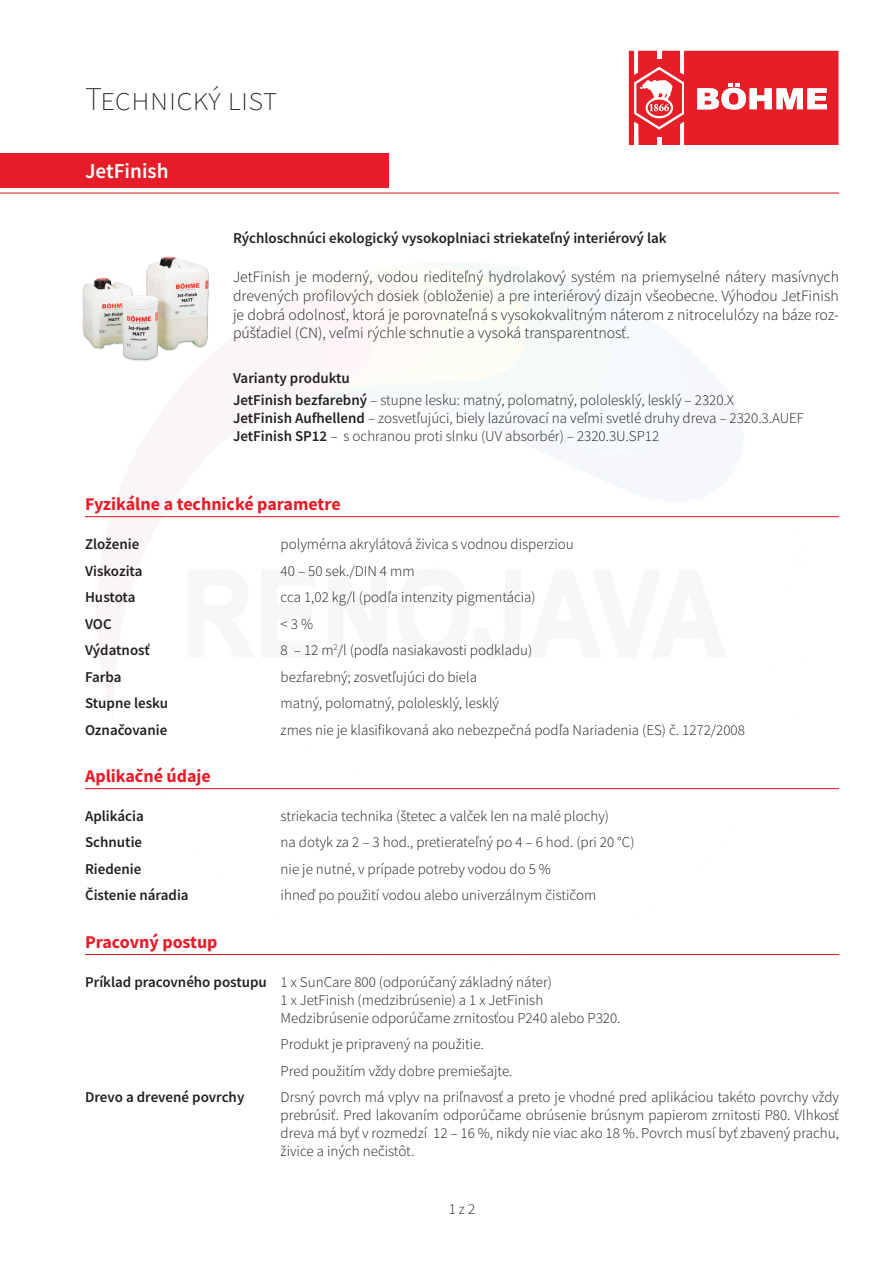
<style>
.page{position:relative;width:893px;height:1263px;background:#fff}
.page>*{position:absolute;margin:0;border:0;box-sizing:border-box;transform-origin:0 0}
.t1{font:200 33px "Source Sans Pro";color:#231f20}
.t2{font:600 21.3px "Source Sans Pro";color:#fff}
.t3{font:700 18px "Source Sans Pro";color:#e61d29}
.t4{font:300 15.75px/18.9px "Source Sans Pro";color:#231f20;text-align:justify}
.t5{font:300 15px/18px "Source Sans Pro";color:#231f20}
.t6{font:600 15px "Source Sans Pro";color:#231f20}
.t7{font:600 15px "Source Sans Pro";letter-spacing:-.02em;color:#231f20}
.s1{font-weight:600}
</style>
<div class="page">
<div style="left:0;top:154px;width:388px;height:34px;background:#e61d29"></div>
<hr style="left:85px;top:516px;width:754px;height:1px;background:#e61d29">
<hr style="left:85px;top:788px;width:754px;height:1px;background:#e61d29">
<hr style="left:85px;top:954px;width:754px;height:1px;background:#e61d29">
<hr style="left:0;top:192px;width:839px;height:2px;background:#e61d29">
<img style="left:82px;top:256px;width:139px;height:118px">
<svg style="left:629px;top:51px;width:209px;height:94px;background:#ea454c"></svg>
<h1 class="t1" style="left:85px;top:79px;width:194px">Technický list</h1>
<h2 class="t2" style="left:85px;top:157px;width:85px">JetFinish</h2>
<p class="t6" style="left:233px;top:228px;width:435px">Rýchloschnúci ekologický vysokoplniaci striekateľný interiérový lak</p>
<p class="t4" style="left:233px;top:267px;width:607px">JetFinish je moderný, vodou riediteľný hydrolakový systém na priemyselné nátery masívnych drevených profilových dosiek (obloženie) a pre interiérový dizajn všeobecne. Výhodou JetFinish je dobrá odolnosť, ktorá je porovnateľná s vysokokvalitným náterom z nitrocelulózy na báze roz&shy;púšťadiel (CN), veľmi rýchle schnutie a vysoká transparentnosť.</p>
<p class="t5" style="left:233px;top:367px;width:502px;line-height:22.2px"><span class="s1">Varianty produktu<br>JetFinish bezfarebný</span> – stupne lesku: matný, polomatný, pololesklý, lesklý – 2320.X</p>
<p class="t5" style="left:233px;top:409px;width:573px"><span class="s1">JetFinish Aufhellend</span> – zosvetľujúci, biely lazúrovací na veľmi svetlé druhy dreva – 2320.3.AUEF<br><span class="s1">JetFinish SP12</span> – s ochranou proti slnku (UV absorbér) – 2320.3U.SP12</p>
<p class="t3" style="left:85px;top:492px;width:257px">Fyzikálne a technické parametre</p>
<p class="t6" style="left:85px;top:534px;width:56px">Zloženie</p>
<p class="t5" style="left:281px;top:535px;width:295px">polymérna akrylátová živica s vodnou disperziou</p>
<p class="t6" style="left:85px;top:561px;width:59px">Viskozita</p>
<p class="t5" style="left:281px;top:562px;width:135px">40 – 50 sek./DIN 4 mm</p>
<p class="t7" style="left:85px;top:587px;width:52px">Hustota</p>
<p class="t5" style="left:281px;top:588px;width:257px">cca 1,02 kg/l (podľa intenzity pigmentácia)</p>
<p class="t6" style="left:85px;top:614px;width:28px">VOC</p>
<p class="t5" style="left:281px;top:615px;width:34px">&lt; 3 %</p>
<p class="t6" style="left:85px;top:640px;width:66px">Výdatnosť</p>
<p class="t5" style="left:281px;top:641px;width:253px">8 – 12 m<sup>2</sup>/l (podľa nasiakavosti podkladu)</p>
<p class="t6" style="left:85px;top:667px;width:38px">Farba</p>
<p class="t5" style="left:281px;top:668px;width:198px">bezfarebný; zosvetľujúci do biela</p>
<p class="t6" style="left:85px;top:693px;width:85px">Stupne lesku</p>
<p class="t5" style="left:281px;top:694px;width:220px">matný, polomatný, pololesklý, lesklý</p>
<p class="t6" style="left:85px;top:720px;width:84px">Označovanie</p>
<p class="t5" style="left:281px;top:721px;width:466px">zmes nie je klasifikovaná ako nebezpečná podľa Nariadenia (ES) č. 1272/2008</p>
<p class="t3" style="left:85px;top:763px;width:127px">Aplikačné údaje</p>
<p class="t6" style="left:85px;top:806px;width:60px">Aplikácia</p>
<p class="t5" style="left:281px;top:807px;width:330px">striekacia technika (štetec a valček len na malé plochy)</p>
<p class="t6" style="left:85px;top:833px;width:59px">Schnutie</p>
<p class="t5" style="left:281px;top:833px;width:355px">na dotyk za 2 – 3 hod., pretierateľný po 4 – 6 hod. (pri 20 °C)</p>
<p class="t6" style="left:85px;top:859px;width:58px">Riedenie</p>
<p class="t5" style="left:281px;top:860px;width:272px">nie je nutné, v prípade potreby vodou do 5 %</p>
<p class="t6" style="left:85px;top:886px;width:105px">Čistenie náradia</p>
<p class="t5" style="left:281px;top:886px;width:317px">ihneď po použití vodou alebo univerzálnym čističom</p>
<p class="t3" style="left:85px;top:929px;width:134px">Pracovný postup</p>
<p class="t5" style="left:281px;top:973px;width:341px;text-indent:-196px"><span class="s1">Príklad pracovného postupu</span> 1 x SunCare 800 (odporúčaný základný náter)<br>1 x JetFinish (medzibrúsenie) a 1 x JetFinish<br>Medzibrúsenie odporúčame zrnitosťou P240 alebo P320.</p>
<p class="t5" style="left:281px;top:1031px;width:233px;line-height:26.5px">Produkt je pripravený na použitie.<br>Pred použitím vždy dobre premiešajte.</p>
<p class="t6" style="left:85px;top:1087px;width:161px">Drevo a drevené povrchy</p>
<p class="t5" style="left:281px;top:1088px;width:560px;text-align:justify">Drsný povrch má vplyv na priľnavosť a preto je vhodné pred aplikáciou takéto povrchy vždy prebrúsiť. Pred lakovaním odporúčame obrúsenie brúsnym papierom zrnitosti P80. Vlhkosť dreva má byť v rozmedzí 12 – 16 %, nikdy nie viac ako 18 %. Povrch musí byť zbavený prachu, živice a iných nečistôt.</p>
<p class="t5" style="left:449px;top:1200px;width:28px">1 z 2</p>
</div>
